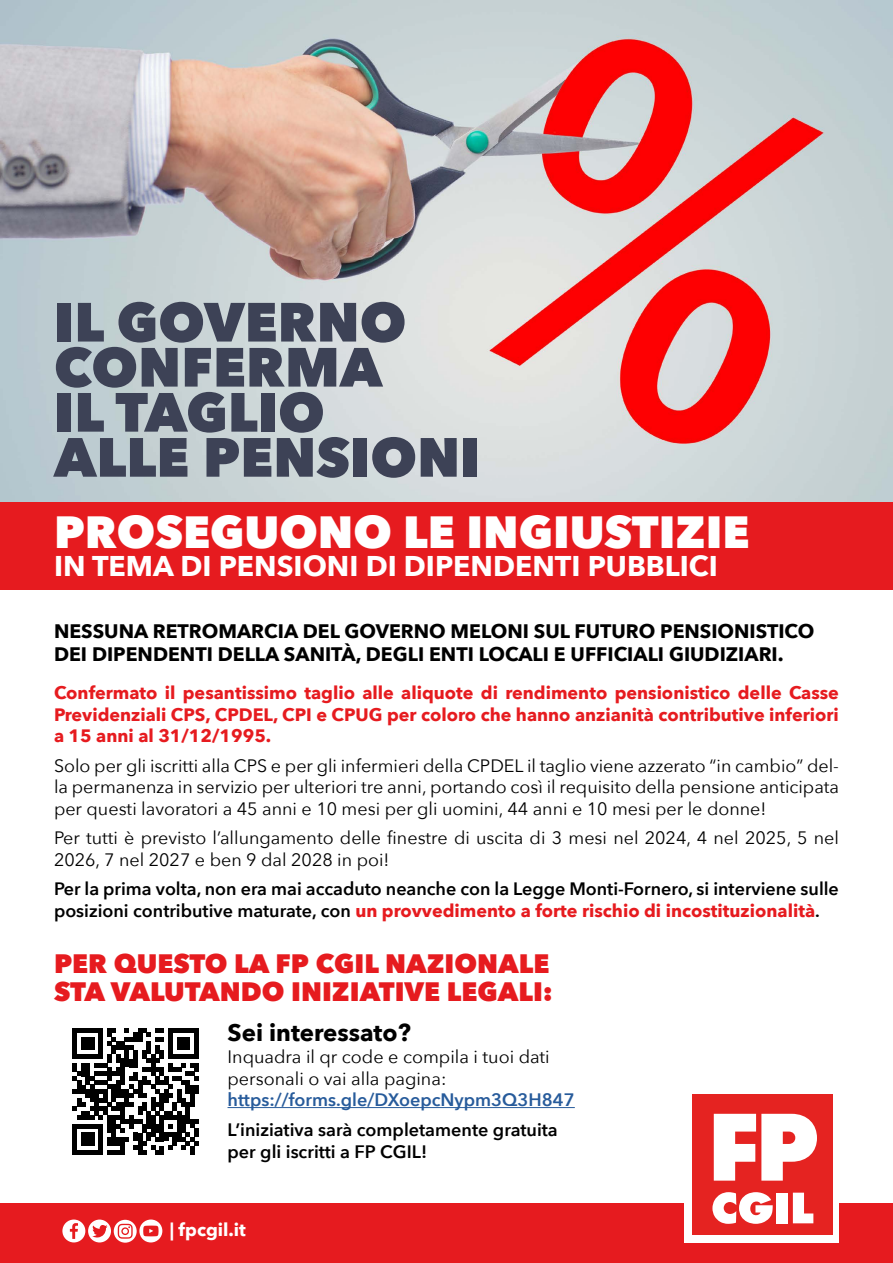
<style>
.page{position:relative;width:893px;height:1263px;background:#fff}
.page>*{position:absolute;margin:0;border:0;box-sizing:border-box;transform-origin:0 0}
.t1{font:800 54.6px/45px "Avenir Next";color:#3d4256}
.t2{font:800 45px "Avenir Next";color:#fff}
.t3{font:700 28.5px "Avenir Next";color:#fff}
.t4{font:800 26.55px/27.6px "Avenir Next";color:#e61b1f}
.t5{font:700 24px "Avenir Next";color:#000}
.t6{font:700 19.5px/23.4px "Avenir Next";color:#000}
.t7{font:18px/21.6px "Avenir Next";color:#000}
.t8{font:600 18px/21.6px "Avenir Next";color:#000}
.t9{font:700 18px/21.6px "Avenir Next";color:#e61b1f;text-align:justify}
.t10{font:600 18px "Avenir Next";color:#275b9b}
.t11{font:700 18px "Avenir Next";color:#fff}
.s1{font-weight:700;color:#e61b1f}
</style>
<div class="page">
<div style="left:0;top:1203px;width:893px;height:60px;background:#e61b1f"></div>
<div style="left:0;top:496px;width:893px;height:93px;background:#e61b1f"></div>
<svg style="left:62px;top:1219px;width:100px;height:24px"></svg>
<div style="left:684px;top:1086px;width:155px;height:157px;background:#fff"></div>
<div style="left:692px;top:1094px;width:141px;height:141px;background:#e52321"></div>
<svg style="left:712px;top:1192px;width:61px;height:32px"></svg>
<div style="left:776px;top:1193px;width:12px;height:30px;background:#fff"></div>
<svg style="left:793px;top:1193px;width:20px;height:30px"></svg>
<svg style="left:714px;top:1114px;width:103px;height:66px"></svg>
<img style="left:0;top:0;width:893px;height:502px">
<hr style="left:228px;top:1107px;width:347px;height:1px;background:#275b9b">
<svg style="left:73px;top:1028px;width:126px;height:126px"></svg>
<h1 class="t1" style="left:54px;top:299px;width:428px">IL GOVERNO<br>CONFERMA<br>IL TAGLIO<br>ALLE PENSIONI</h1>
<h2 class="t2" style="left:54px;top:504px;width:697px">PROSEGUONO LE INGIUSTIZIE</h2>
<h3 class="t3" style="left:54px;top:542px;width:665px">IN TEMA DI PENSIONI DI DIPENDENTI PUBBLICI</h3>
<p class="t6" style="left:54px;top:619px;width:762px">NESSUNA RETROMARCIA DEL GOVERNO MELONI SUL FUTURO PENSIONISTICO<br>DEI DIPENDENTI DELLA SANITÀ, DEGLI ENTI LOCALI E UFFICIALI GIUDIZIARI.</p>
<p class="t9" style="left:54px;top:682px;width:786px">Confermato il pesantissimo taglio alle aliquote di rendimento pensionistico delle Casse Previdenziali CPS, CPDEL, CPI e CPUG per coloro che hanno anzianità contributive inferiori a 15 anni al 31/12/1995.</p>
<p class="t7" style="left:54px;top:754px;width:786px;text-align:justify">Solo per gli iscritti alla CPS e per gli infermieri della CPDEL il taglio viene azzerato “in cambio” del&shy;la permanenza in servizio per ulteriori tre anni, portando così il requisito della pensione anticipata per questi lavoratori a 45 anni e 10 mesi per gli uomini, 44 anni e 10 mesi per le donne!</p>
<p class="t7" style="left:54px;top:826px;width:786px">Per tutti è previsto l’allungamento delle finestre di uscita di 3 mesi nel 2024, 4 nel 2025, 5 nel<br>2026, 7 nel 2027 e ben 9 dal 2028 in poi!</p>
<p class="t8" style="left:54px;top:877px;width:786px">Per la prima volta, non era mai accaduto neanche con la Legge Monti-Fornero, si interviene sulle posizioni contributive maturate, con <span class="s1">un provvedimento a forte rischio di incostituzionalità</span>.</p>
<h3 class="t4" style="left:54px;top:950px;width:501px">PER QUESTO LA FP CGIL NAZIONALE<br>STA VALUTANDO INIZIATIVE LEGALI:</h3>
<h3 class="t5" style="left:228px;top:1012px;width:185px">Sei interessato?</h3>
<p class="t7" style="left:228px;top:1045px;width:324px">Inquadra il qr code e compila i tuoi dati personali o vai alla pagina:</p>
<p class="t10" style="left:228px;top:1084px;width:349px">https://forms.gle/DXoepcNypm3Q3H847</p>
<p class="t8" style="left:228px;top:1119px;width:332px">L’iniziativa sarà completamente gratuita per gli iscritti a FP CGIL!</p>
<p class="t11" style="left:170px;top:1214px;width:78px">| fpcgil.it</p>
</div>
